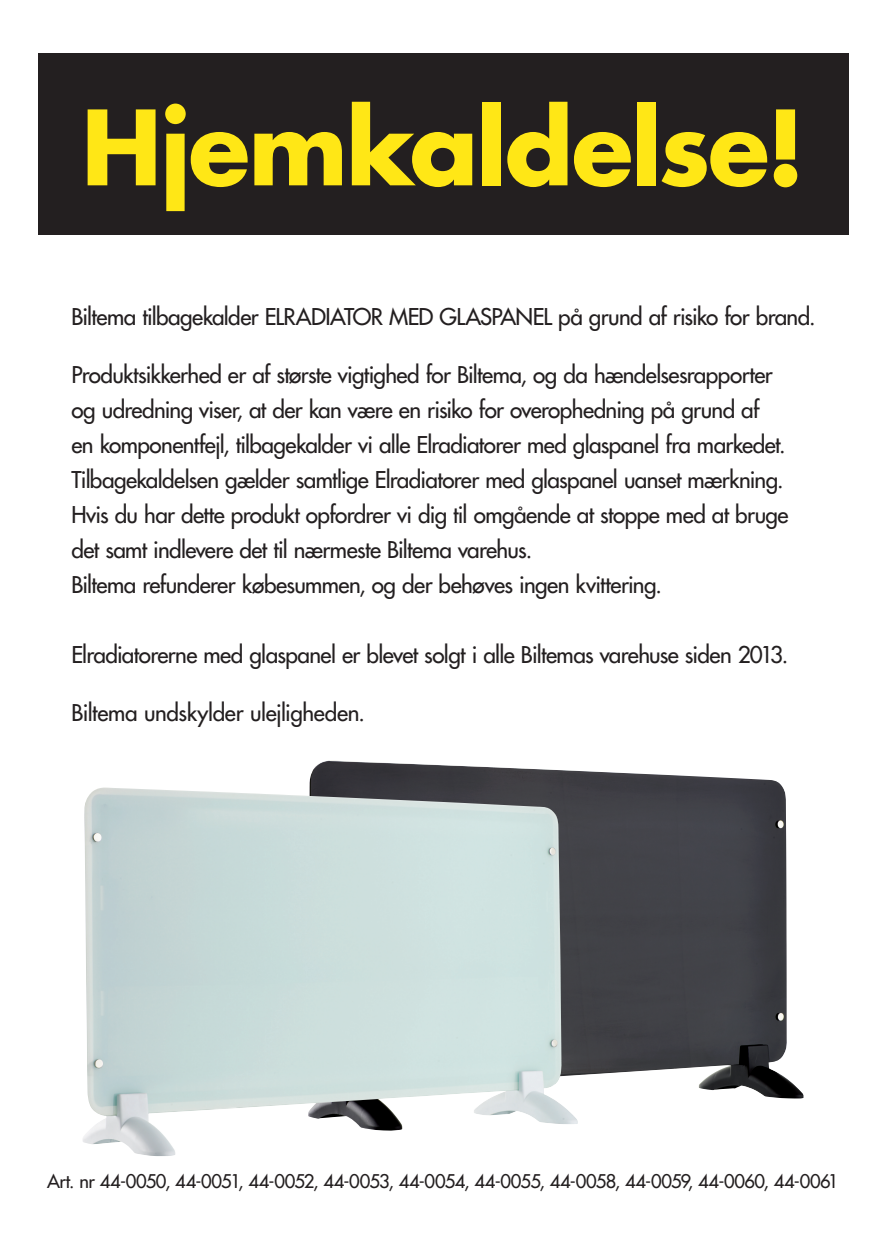
<style>
.page{position:relative;width:886px;height:1241px;background:#fff}
.page>*{position:absolute;margin:0;border:0;box-sizing:border-box;transform-origin:0 0}
.t1{font:700 100.62px "Futura Std";letter-spacing:-.02em;color:#ffe716}
.t2{font:500 22.5px/35px "Futura Std";letter-spacing:-.025em;color:#231f20}
.t3{font:500 18.38px "Futura Std";letter-spacing:-.025em;color:#231f20}
</style>
<div class="page">
<div style="left:38px;top:53px;width:810px;height:181px;background:#231f20"></div>
<img style="left:309px;top:760px;width:494px;height:339px">
<img style="left:83px;top:787px;width:495px;height:369px">
<h1 class="t1" style="left:81px;top:81px;width:725px">Hjemkaldelse!</h1>
<p class="t2" style="left:71px;top:299px;width:746px">Biltema tilbagekalder ELRADIATOR MED GLASPANEL på grund af risiko for brand.</p>
<p class="t2" style="left:71px;top:357px;width:719px">Produktsikkerhed er af største vigtighed for Biltema, og da hændelsesrapporter og udredning viser, at der kan være en risiko for overophedning på grund af<br>en komponentfejl, tilbagekalder vi alle Elradiatorer med glaspanel fra markedet.<br>Tilbagekaldelsen gælder samtlige Elradiatorer med glaspanel uanset mærkning.<br>Hvis du har dette produkt opfordrer vi dig til omgående at stoppe med at bruge det samt indlevere det til nærmeste Biltema varehus.<br>Biltema refunderer købesummen, og der behøves ingen kvittering.</p>
<p class="t2" style="left:71px;top:637px;width:718px">Elradiatorerne med glaspanel er blevet solgt i alle Biltemas varehuse siden 2013.</p>
<p class="t2" style="left:71px;top:695px;width:295px">Biltema undskylder ulejligheden.</p>
<p class="t3" style="left:47px;top:1169px;width:793px">Art. nr 44-0050, 44-0051, 44-0052, 44-0053, 44-0054, 44-0055, 44-0058, 44-0059, 44-0060, 44-0061</p>
</div>
